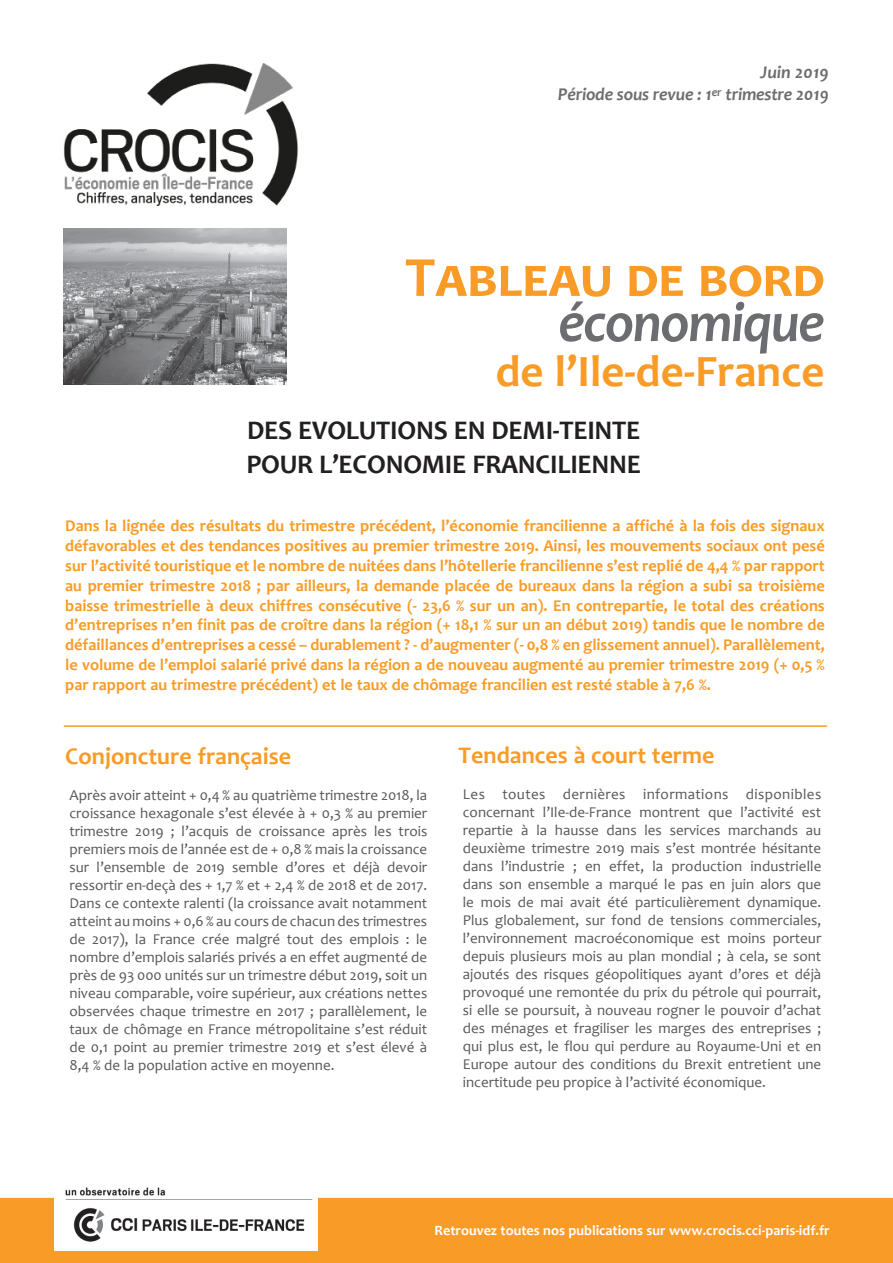
<style>
.page{position:relative;width:893px;height:1263px;background:#fff}
.page>*{position:absolute;margin:0;border:0;box-sizing:border-box;transform-origin:0 0}
.t1{font:700 57.3px "Candara";letter-spacing:.065em;color:#f89c27}
.t2{font:italic 700 57.3px "Candara";letter-spacing:-.025em;color:#6c6d70;scale:.95 1}
.t3{font:700 45px "Candara";color:#f89c27}
.t4{font:700 27px/34.7px "Candara";letter-spacing:-.01em;color:#231f20}
.t5{font:700 24px "Candara";color:#f89c27}
.t6{font:italic 700 18px/21.6px "Candara";letter-spacing:-.01em;color:#6c6d70;text-align:right}
.t7{font:700 16.5px/19.8px "Candara";color:#f89c27;text-align:justify}
.t8{font:15px/18px "Candara";color:#57585a;text-align:justify}
.t9{font:700 14.25px "Candara";color:#fff}
</style>
<div class="page">
<div style="left:0;top:1198px;width:893px;height:65px;background:#f89c27"></div>
<img style="left:54px;top:1187px;width:264px;height:63px">
<img style="left:64px;top:64px;width:234px;height:142px">
<hr style="left:64px;top:725px;width:763px;height:2px;background:#f89c27">
<img style="left:64px;top:228px;width:223px;height:157px">
<p class="t6" style="left:558px;top:61px;width:273px">Juin 2019<br>Période sous revue : 1<sup>er</sup> trimestre 2019</p>
<h1 class="t1" style="left:405px;top:241px;width:421px">Tableau de bord</h1>
<h1 class="t2" style="left:558px;top:286px;width:282px">économique</h1>
<h2 class="t3" style="left:496px;top:343px;width:330px">de l’Ile-de-France</h2>
<h3 class="t4" style="left:246px;top:412px;width:396px">DES EVOLUTIONS EN DEMI-TEINTE<br>POUR L’ECONOMIE FRANCILIENNE</h3>
<p class="t7" style="left:65px;top:516px;width:761px">Dans la lignée des résultats du trimestre précédent, l’économie francilienne a affiché à la fois des signaux défavorables et des tendances positives au premier trimestre 2019. Ainsi, les mouvements sociaux ont pesé sur l’activité touristique et le nombre de nuitées dans l’hôtellerie francilienne s’est replié de 4,4 % par rapport au premier trimestre 2018 ; par ailleurs, la demande placée de bureaux dans la région a subi sa troisième baisse trimestrielle à deux chiffres consécutive (- 23,6 % sur un an). En contrepartie, le total des créations d’entreprises n’en finit pas de croître dans la région (+ 18,1 % sur un an début 2019) tandis que le nombre de défaillances d’entreprises a cessé – durablement ? - d’augmenter (- 0,8 % en glissement annuel). Parallèlement, le volume de l’emploi salarié privé dans la région a de nouveau augmenté au premier trimestre 2019 (+ 0,5 % par rapport au trimestre précédent) et le taux de chômage francilien est resté stable à 7,6 %.</p>
<h3 class="t5" style="left:65px;top:741px;width:227px">Conjoncture française</h3>
<p class="t8" style="left:70px;top:786px;width:359px">Après avoir atteint + 0,4 % au quatrième trimestre 2018, la croissance hexagonale s’est élevée à + 0,3 % au premier trimestre 2019 ; l’acquis de croissance après les trois premiers mois de l’année est de + 0,8 % mais la croissance sur l’ensemble de 2019 semble d’ores et déjà devoir ressortir en-deçà des + 1,7 % et + 2,4 % de 2018 et de 2017.<br>Dans ce contexte ralenti (la croissance avait notamment atteint au moins + 0,6 % au cours de chacun des trimestres de 2017), la France crée malgré tout des emplois : le nombre d’emplois salariés privés a en effet augmenté de près de 93 000 unités sur un trimestre début 2019, soit un niveau comparable, voire supérieur, aux créations nettes observées chaque trimestre en 2017 ; parallèlement, le taux de chômage en France métropolitaine s’est réduit de 0,1 point au premier trimestre 2019 et s’est élevé à 8,4 % de la population active en moyenne.</p>
<h3 class="t5" style="left:459px;top:740px;width:257px">Tendances à court terme</h3>
<p class="t8" style="left:463px;top:785px;width:360px">Les toutes dernières informations disponibles concernant l’Ile-de-France montrent que l’activité est repartie à la hausse dans les services marchands au deuxième trimestre 2019 mais s’est montrée hésitante dans l’industrie ; en effet, la production industrielle dans son ensemble a marqué le pas en juin alors que le mois de mai avait été particulièrement dynamique.<br>Plus globalement, sur fond de tensions commerciales, l’environnement macroéconomique est moins porteur depuis plusieurs mois au plan mondial ; à cela, se sont ajoutés des risques géopolitiques ayant d’ores et déjà provoqué une remontée du prix du pétrole qui pourrait, si elle se poursuit, à nouveau rogner le pouvoir d’achat des ménages et fragiliser les marges des entreprises ; qui plus est, le flou qui perdure au Royaume-Uni et en Europe autour des conditions du Brexit entretient une incertitude peu propice à l’activité économique.</p>
<p class="t9" style="left:435px;top:1221px;width:397px">Retrouvez toutes nos publications sur www.crocis.cci-paris-idf.fr</p>
</div>
